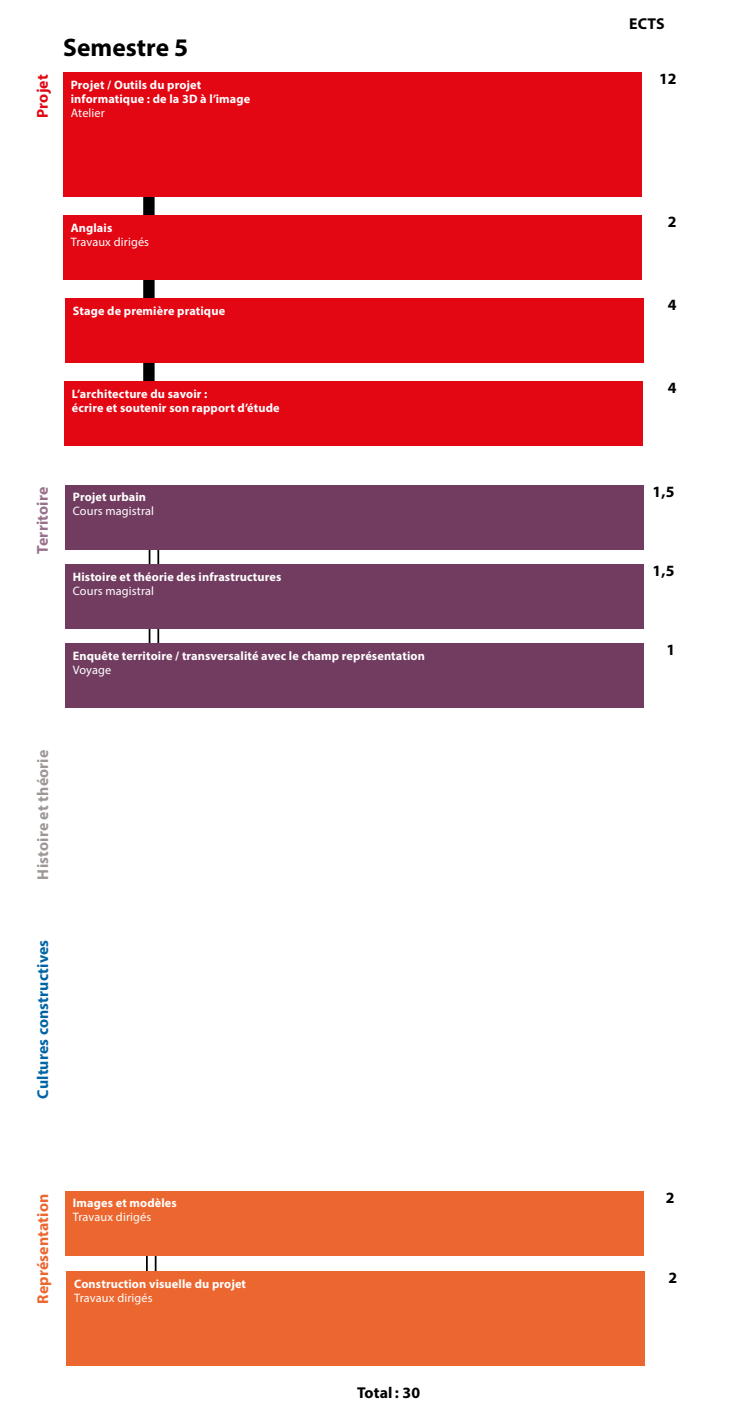
<style>
.page{position:relative;width:730px;height:1424px;background:#fff}
.page>*{position:absolute;margin:0;border:0;box-sizing:border-box;transform-origin:0 0}
.t1{font:700 25.38px "Myriad Pro";color:#000}
.t2{font:700 15.75px "Myriad Pro";letter-spacing:.01em;color:#000}
.t3{font:700 15.75px "Myriad Pro";letter-spacing:.01em;color:#0065a5}
.t4{font:700 15.75px "Myriad Pro";letter-spacing:.01em;color:#9d9795}
.t5{font:700 15.75px "Myriad Pro";letter-spacing:.01em;color:#ec672f}
.t6{font:700 15.75px "Myriad Pro";letter-spacing:.01em;color:#723c60}
.t7{font:700 15.75px "Myriad Pro";letter-spacing:.005em;color:#e30613}
.t8{font:700 12.25px/14px "Myriad Pro";letter-spacing:.01em;color:#fff}
.t9{font:12.25px "Myriad Pro";letter-spacing:.01em;color:#fff}
</style>
<div class="page">
<hr style="left:155px;top:1199px;width:1px;height:115px;background:#000">
<hr style="left:146px;top:1199px;width:2px;height:115px;background:#000">
<div style="left:67px;top:1271px;width:577px;height:94px;background:#ec672f"></div>
<hr style="left:157px;top:523px;width:2px;height:144px;background:#000">
<hr style="left:149px;top:523px;width:1px;height:144px;background:#000">
<div style="left:143px;top:134px;width:11px;height:297px;background:#000"></div>
<div style="left:63px;top:215px;width:578px;height:64px;background:#e30613"></div>
<div style="left:63px;top:72px;width:578px;height:124px;background:#e30613"></div>
<div style="left:65px;top:1191px;width:578px;height:64px;background:#ec672f"></div>
<div style="left:65px;top:564px;width:578px;height:65px;background:#723c60"></div>
<div style="left:65px;top:485px;width:578px;height:64px;background:#723c60"></div>
<div style="left:64px;top:381px;width:578px;height:65px;background:#e30613"></div>
<div style="left:65px;top:298px;width:578px;height:65px;background:#e30613"></div>
<div style="left:65px;top:643px;width:578px;height:65px;background:#723c60"></div>
<hr style="left:729px;top:0;width:1px;height:1424px;background:#f39260">
<p class="t7" style="left:32px;top:118px;width:45px;rotate:-90deg">Projet</p>
<h1 class="t1" style="left:63px;top:31px;width:126px">Semestre 5</h1>
<p class="t8" style="left:71px;top:77px;width:181px">Projet / Outils du projet informatique : de la 3D à l’image</p>
<p class="t9" style="left:71px;top:105px;width:36px">Atelier</p>
<p class="t8" style="left:71px;top:220px;width:43px">Anglais</p>
<p class="t9" style="left:71px;top:234px;width:80px">Travaux dirigés</p>
<p class="t8" style="left:73px;top:303px;width:154px">Stage de première pratique</p>
<p class="t8" style="left:72px;top:386px;width:209px">L’architecture du savoir :<br>écrire et soutenir son rapport d’étude</p>
<p class="t6" style="left:32px;top:553px;width:68px;rotate:-90deg">Territoire</p>
<p class="t8" style="left:73px;top:490px;width:75px">Projet urbain</p>
<p class="t9" style="left:73px;top:504px;width:83px">Cours magistral</p>
<p class="t8" style="left:73px;top:569px;width:210px">Histoire et théorie des infrastructures</p>
<p class="t9" style="left:73px;top:583px;width:83px">Cours magistral</p>
<p class="t8" style="left:73px;top:649px;width:353px">Enquête territoire / transversalité avec le champ représentation</p>
<p class="t9" style="left:73px;top:662px;width:40px">Voyage</p>
<p class="t4" style="left:32px;top:879px;width:131px;rotate:-90deg">Histoire et théorie</p>
<p class="t3" style="left:32px;top:1098px;width:160px;rotate:-90deg">Cultures constructives</p>
<p class="t5" style="left:32px;top:1304px;width:111px;rotate:-90deg">Représentation</p>
<p class="t8" style="left:73px;top:1196px;width:105px">Images et modèles</p>
<p class="t9" style="left:73px;top:1210px;width:80px">Travaux dirigés</p>
<p class="t8" style="left:74px;top:1276px;width:173px">Construction visuelle du projet</p>
<p class="t9" style="left:74px;top:1290px;width:80px">Travaux dirigés</p>
<p class="t2" style="left:357px;top:1382px;width:65px">Total : 30</p>
<p class="t2" style="left:629px;top:14px;width:37px">ECTS</p>
<p class="t2" style="left:658px;top:68px;width:19px">12</p>
<p class="t2" style="left:667px;top:211px;width:10px">2</p>
<p class="t2" style="left:667px;top:294px;width:10px">4</p>
<p class="t2" style="left:667px;top:377px;width:10px">4</p>
<p class="t2" style="left:652px;top:481px;width:23px">1,5</p>
<p class="t2" style="left:652px;top:560px;width:23px">1,5</p>
<p class="t2" style="left:666px;top:640px;width:10px">1</p>
<p class="t2" style="left:665px;top:1187px;width:10px">2</p>
<p class="t2" style="left:668px;top:1267px;width:10px">2</p>
</div>
